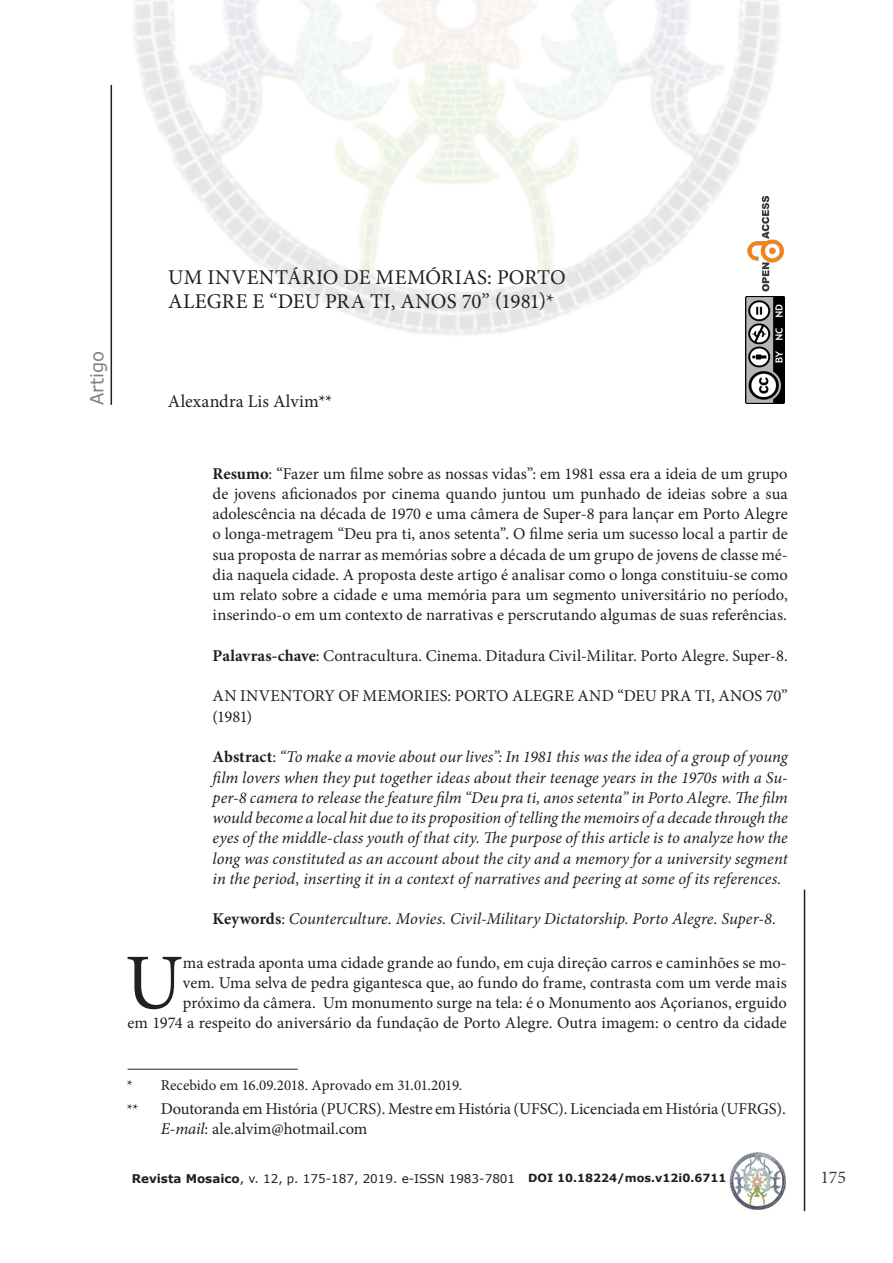
<style>
.page{position:relative;width:893px;height:1263px;background:#fff}
.page>*{position:absolute;margin:0;border:0;box-sizing:border-box;transform-origin:0 0}
.Capitular{font:78.75px "Minion Pro";color:#231f20}
.Título{font:21px/24px "Minion Pro";letter-spacing:.005em;color:#231f20}
.Autores{font:18px "Minion Pro";letter-spacing:.005em;color:#231f20}
.t1{font:18px "Verdana";color:#808080}
.t2{font:18px "Minion Pro";color:#3e3e3f}
.resumo_e_abstract{font:16.5px/20.2px "Minion Pro";color:#231f20;text-align:justify}
.resumo_e_abstract-2{font:italic 16.5px/20.2px "Minion Pro";color:#231f20;text-align:justify}
.Capitular-2{font:16.5px/20.2px "Minion Pro";color:#231f20;text-align:right}
.Notas{font:16.5px/19.8px "Minion Pro";letter-spacing:-.01em;color:#231f20}
.Notas-2{font:15px "Minion Pro";letter-spacing:-.005em;color:#231f20}
.t3{font:12px "Verdana";color:#231f20}
.t4{font:700 11.25px "Verdana";color:#231f20}
.s1{font-weight:700}
.s2{font-weight:700;font-style:normal}
.s3{font-style:normal}
.s4{font-style:italic}
</style>
<div class="page">
<img style="left:729px;top:1153px;width:57px;height:56px">
<hr style="left:804px;top:890px;width:1px;height:321px;background:#231f20">
<hr style="left:128px;top:1069px;width:170px;height:1px;background:#231f20">
<hr style="left:111px;top:85px;width:1px;height:320px;background:#231f20">
<img style="left:133px;top:0;width:647px;height:336px">
<img style="left:746px;top:296px;width:39px;height:107px">
<img style="left:747px;top:197px;width:36px;height:94px">
<p class="t1" style="left:85px;top:405px;width:56px;rotate:-90deg">Artigo</p>
<p class="Título" style="left:168px;top:265px;width:399px">UM INVENTÁRIO DE MEMÓRIAS: PORTO<br>ALEGRE E “DEU PRA TI, ANOS 70” (1981)*</p>
<p class="Autores" style="left:168px;top:389px;width:166px">Alexandra Lis Alvim**</p>
<p class="resumo_e_abstract" style="left:213px;top:463px;width:577px"><span class="s1">Resumo</span>: “Fazer um filme sobre as nossas vidas”: em 1981 essa era a ideia de um grupo de jovens aficionados por cinema quando juntou um punhado de ideias sobre a sua adolescência na década de 1970 e uma câmera de Super-8 para lançar em Porto Alegre o longa-metragem “Deu pra ti, anos setenta”. O filme seria um sucesso local a partir de sua proposta de narrar as memórias sobre a década de um grupo de jovens de classe mé&shy;dia naquela cidade. A proposta deste artigo é analisar como o longa constituiu-se como um relato sobre a cidade e uma memória para um segmento universitário no período, inserindo-o em um contexto de narrativas e perscrutando algumas de suas referências.</p>
<p class="resumo_e_abstract" style="left:213px;top:646px;width:577px"><span class="s1">Palavras-chave</span>: Contracultura. Cinema. Ditadura Civil-Militar. Porto Alegre. Super-8.</p>
<p class="resumo_e_abstract" style="left:213px;top:686px;width:577px">AN INVENTORY OF MEMORIES: PORTO ALEGRE AND “DEU PRA TI, ANOS 70” (1981)</p>
<p class="resumo_e_abstract-2" style="left:213px;top:747px;width:577px"><span class="s2">Abstract</span><span class="s3">:</span> “To make a movie about our lives”: In 1981 this was the idea of a group of young film lovers when they put together ideas about their teenage years in the 1970s with a Su&shy;per-8 camera to release the feature film “Deu pra ti, anos setenta” in Porto Alegre. The film would become a local hit due to its proposition of telling the memoirs of a decade through the eyes of the middle-class youth of that city. The purpose of this article is to analyze how the long was constituted as an account about the city and a memory for a university segment in the period, inserting it in a context of narratives and peering at some of its references.</p>
<p class="resumo_e_abstract-2" style="left:213px;top:909px;width:565px"><span class="s2">Keywords</span><span class="s3">:</span> Counterculture. Movies. Civil-Military Dictatorship. Porto Alegre. Super-8.</p>
<p class="Capitular-2" style="left:128px;top:952px;width:661px">ma estrada aponta uma cidade grande ao fundo, em cuja direção carros e caminhões se mo-<br>vem. Uma selva de pedra gigantesca que, ao fundo do frame, contrasta com um verde mais próximo da câmera. Um monumento surge na tela: é o Monumento aos Açorianos, erguido<br>em 1974 a respeito do aniversário da fundação de Porto Alegre. Outra imagem: o centro da cidade</p>
<p class="Capitular" style="left:125px;top:930px;width:60px">U</p>
<p class="Notas-2" style="left:127px;top:1075px;width:337px">* Recebido em 16.09.2018. Aprovado em 31.01.2019.</p>
<p class="Notas-2" style="left:127px;top:1099px;width:13px">**</p>
<p class="Notas" style="left:161px;top:1099px;width:627px">Doutoranda em História (PUCRS). Mestre em História (UFSC). Licenciada em História (UFRGS).<br><span class="s4">E-mail</span>: ale.alvim@hotmail.com</p>
<p class="t3" style="left:132px;top:1171px;width:385px"><span class="s1">Revista Mosaico</span>, v. 12, p. 175-187, 2019. e-ISSN 1983-7801</p>
<p class="t2" style="left:820px;top:1165px;width:27px">175</p>
<p class="t4" style="left:528px;top:1170px;width:200px">DOI 10.18224/mos.v12i0.6711</p>
</div>
